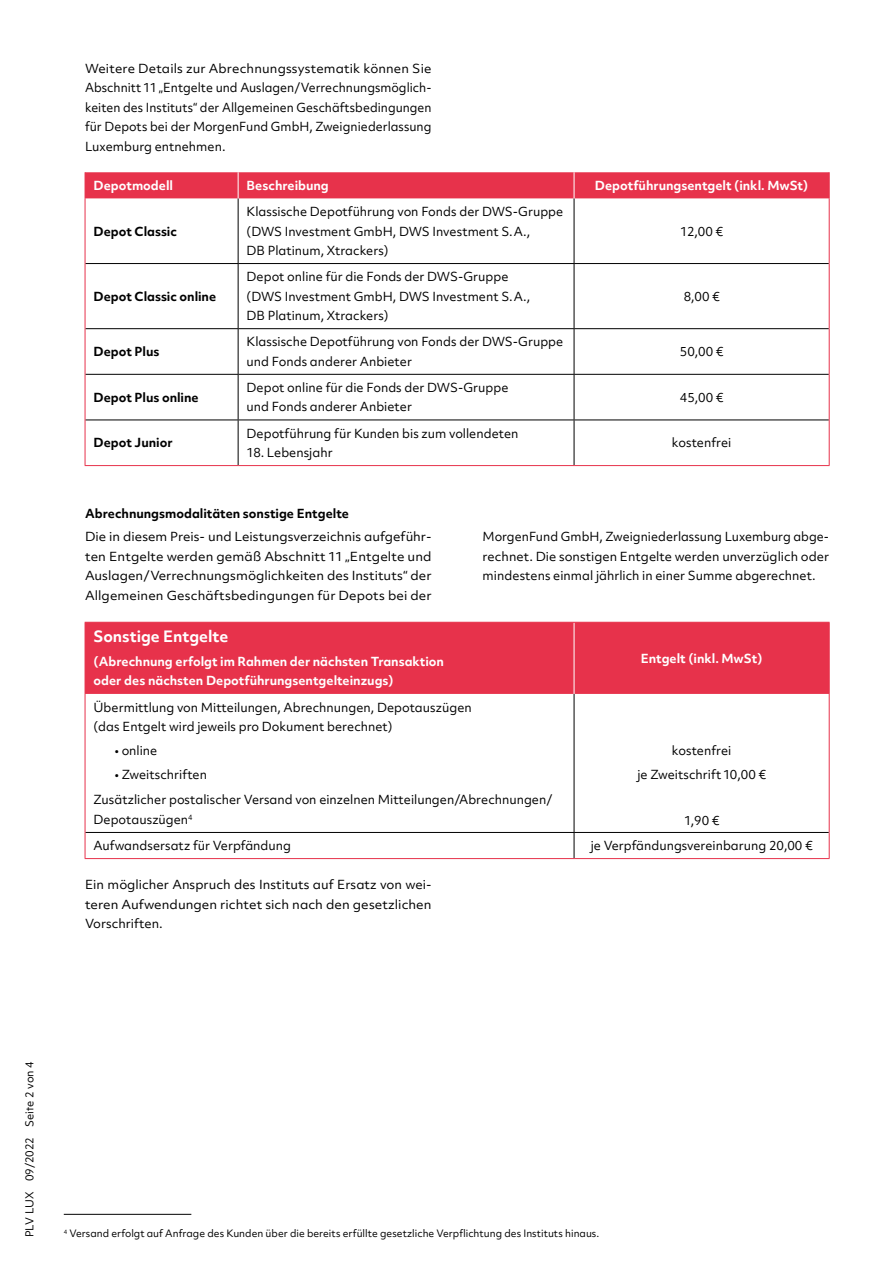
<style>
.page{position:relative;width:893px;height:1263px;background:#fff}
.page>*{position:absolute;margin:0;border:0;box-sizing:border-box;transform-origin:0 0}
.t1{font:700 15px "Objektiv Mk 2";color:#fff}
.t2{font:12px/19.5px "Objektiv Mk 2";color:#000}
.t3{font:12px/19.5px "Objektiv Mk 2";color:#000;text-align:justify;scale:1.04 1}
.t4{font:12px/19.5px "Objektiv Mk 2";color:#000;text-align:justify;scale:1.05 1}
.t5{font:700 12px/19.5px "Objektiv Mk 2";color:#fff}
.t6{font:700 12px "Objektiv Mk 2";color:#000}
.t7{font:10.5px "Objektiv Mk 1";color:#000}
.t8{font:9.75px "Objektiv Mk 2";color:#000}
</style>
<div class="page">
<hr style="left:64px;top:1214px;width:127px;height:1px;background:#000">
<hr style="left:238px;top:198px;width:1px;height:65px;background:#000">
<hr style="left:574px;top:198px;width:1px;height:65px;background:#000">
<hr style="left:85px;top:263px;width:153px;height:1px;background:#000">
<hr style="left:238px;top:263px;width:336px;height:1px;background:#000">
<hr style="left:238px;top:264px;width:1px;height:64px;background:#000">
<hr style="left:574px;top:263px;width:255px;height:1px;background:#000">
<hr style="left:574px;top:264px;width:1px;height:64px;background:#000">
<hr style="left:85px;top:328px;width:153px;height:1px;background:#000">
<hr style="left:238px;top:328px;width:336px;height:1px;background:#000">
<hr style="left:238px;top:329px;width:1px;height:45px;background:#000">
<hr style="left:574px;top:328px;width:255px;height:1px;background:#000">
<hr style="left:574px;top:329px;width:1px;height:45px;background:#000">
<hr style="left:85px;top:374px;width:153px;height:1px;background:#000">
<hr style="left:238px;top:374px;width:336px;height:1px;background:#000">
<hr style="left:238px;top:375px;width:1px;height:45px;background:#000">
<hr style="left:574px;top:374px;width:255px;height:1px;background:#000">
<hr style="left:574px;top:375px;width:1px;height:45px;background:#000">
<hr style="left:85px;top:420px;width:153px;height:1px;background:#000">
<hr style="left:238px;top:420px;width:336px;height:1px;background:#000">
<hr style="left:238px;top:420px;width:1px;height:45px;background:#000">
<hr style="left:574px;top:420px;width:255px;height:1px;background:#000">
<hr style="left:574px;top:420px;width:1px;height:45px;background:#000">
<hr style="left:85px;top:198px;width:1px;height:66px;background:#e7324b">
<hr style="left:829px;top:198px;width:1px;height:66px;background:#e7324b">
<hr style="left:85px;top:264px;width:1px;height:65px;background:#e7324b">
<hr style="left:829px;top:264px;width:1px;height:65px;background:#e7324b">
<hr style="left:85px;top:329px;width:1px;height:45px;background:#e7324b">
<hr style="left:829px;top:329px;width:1px;height:45px;background:#e7324b">
<hr style="left:85px;top:374px;width:1px;height:46px;background:#e7324b">
<hr style="left:829px;top:374px;width:1px;height:46px;background:#e7324b">
<hr style="left:85px;top:420px;width:1px;height:45px;background:#e7324b">
<hr style="left:829px;top:420px;width:1px;height:45px;background:#e7324b">
<hr style="left:85px;top:465px;width:153px;height:1px;background:#e7324b">
<hr style="left:238px;top:465px;width:336px;height:1px;background:#e7324b">
<hr style="left:574px;top:465px;width:256px;height:1px;background:#e7324b">
<div style="left:85px;top:172px;width:745px;height:26px;background:#e7324b"></div>
<div style="left:86px;top:623px;width:743px;height:71px;background:#e7324b"></div>
<hr style="left:574px;top:694px;width:1px;height:138px;background:#000">
<hr style="left:85px;top:832px;width:489px;height:1px;background:#000">
<hr style="left:574px;top:832px;width:255px;height:1px;background:#000">
<svg style="left:574px;top:833px;width:1px;height:25px"></svg>
<hr style="left:829px;top:694px;width:1px;height:138px;background:#e7324b">
<svg style="left:829px;top:832px;width:1px;height:26px"></svg>
<hr style="left:574px;top:623px;width:1px;height:71px;background:#fff">
<hr style="left:85px;top:694px;width:1px;height:138px;background:#e7324b">
<svg style="left:85px;top:832px;width:1px;height:26px"></svg>
<hr style="left:85px;top:622px;width:489px;height:1px;background:#e7324b">
<hr style="left:574px;top:622px;width:256px;height:1px;background:#e7324b">
<hr style="left:829px;top:623px;width:1px;height:71px;background:#e7324b">
<hr style="left:85px;top:623px;width:1px;height:71px;background:#e7324b">
<hr style="left:85px;top:858px;width:489px;height:1px;background:#e7324b">
<hr style="left:574px;top:858px;width:256px;height:1px;background:#e7324b">
<p class="t3" style="left:85px;top:59px;width:335px">Weitere Details zur Abrechnungssystematik können Sie Ab schnitt 11 „Entgelte und Auslagen/Verrechnungs mög lich&shy;keiten des Instituts“ der Allge meinen Geschäfts bedingungen für Depots bei der MorgenFund GmbH, Zweigniederlassung Luxemburg entnehmen.</p>
<p class="t5" style="left:94px;top:175px;width:81px">Depotmodell</p>
<p class="t5" style="left:247px;top:175px;width:84px">Beschreibung</p>
<p class="t5" style="left:595px;top:175px;width:215px">Depotführungsentgelt (inkl. MwSt)</p>
<p class="t6" style="left:94px;top:222px;width:85px">Depot Classic</p>
<p class="t2" style="left:247px;top:202px;width:318px">Klassische Depotführung von Fonds der DWS-Gruppe (DWS Investment GmbH, DWS Investment S. A.,<br>DB Platinum, Xtrackers)</p>
<p class="t2" style="left:680px;top:221px;width:44px">12,00 €</p>
<p class="t6" style="left:94px;top:288px;width:124px">Depot Classic online</p>
<p class="t2" style="left:247px;top:267px;width:285px">Depot online für die Fonds der DWS-Gruppe (DWS Investment GmbH, DWS Investment S. A.,<br>DB Platinum, Xtrackers)</p>
<p class="t2" style="left:684px;top:286px;width:37px">8,00 €</p>
<p class="t6" style="left:94px;top:343px;width:67px">Depot Plus</p>
<p class="t2" style="left:247px;top:332px;width:318px">Klassische Depotführung von Fonds der DWS-Gruppe und Fonds anderer Anbieter</p>
<p class="t2" style="left:680px;top:342px;width:45px">50,00 €</p>
<p class="t6" style="left:94px;top:389px;width:107px">Depot Plus online</p>
<p class="t2" style="left:247px;top:378px;width:263px">Depot online für die Fonds der DWS-Gruppe und Fonds anderer Anbieter</p>
<p class="t2" style="left:680px;top:387px;width:45px">45,00 €</p>
<p class="t6" style="left:94px;top:434px;width:81px">Depot Junior</p>
<p class="t2" style="left:247px;top:423px;width:273px">Depotführung für Kunden bis zum vollendeten</p>
<p class="t2" style="left:247px;top:443px;width:88px">18. Lebensjahr</p>
<p class="t2" style="left:672px;top:433px;width:61px">kostenfrei</p>
<p class="t6" style="left:85px;top:505px;width:265px">Abrechnungsmodalitäten sonstige Entgelte</p>
<p class="t4" style="left:85px;top:527px;width:332px">Die in diesem Preis- und Leistungsverzeichnis aufgeführ&shy;ten Entgelte werden gemäß Abschnitt 11 „Entgelte und Aus lagen/Verrechnungsmöglichkeiten des Instituts“ der All ge meinen Geschäftsbedingungen für Depots bei der</p>
<p class="t2" style="left:483px;top:527px;width:348px;text-align:justify">MorgenFund GmbH, Zweigniederlassung Luxemburg abge&shy;rechnet. Die sonstigen Entgelte werden unverzüglich oder mindestens einmal jährlich in einer Summe abgerechnet.</p>
<p class="t1" style="left:94px;top:626px;width:136px">Sonstige Entgelte</p>
<p class="t5" style="left:94px;top:651px;width:352px">(Abrechnung erfolgt im Rahmen der nächsten Transaktion oder des nächsten Depotführungsentgelteinzugs)</p>
<p class="t5" style="left:641px;top:648px;width:123px">Entgelt (inkl. MwSt)</p>
<p class="t2" style="left:94px;top:697px;width:380px">Übermittlung von Mitteilungen, Abrechnungen, Depotauszügen (das Entgelt wird jeweils pro Dokument berechnet)</p>
<p class="t2" style="left:115px;top:740px;width:44px">• online</p>
<p class="t2" style="left:94px;top:761px;width:460px;line-height:25.8px;text-indent:21px">• Zweitschriften<br>Zusätzlicher postalischer Versand von einzelnen Mitteilungen/Abrechnungen/</p>
<p class="t2" style="left:94px;top:809px;width:101px">Depotauszügen<sup>4</sup></p>
<p class="t2" style="left:637px;top:738px;width:130px;line-height:24.5px;text-align:center">kostenfrei<br>je Zweitschrift 10,00 €</p>
<p class="t2" style="left:684px;top:811px;width:37px">1,90 €</p>
<p class="t2" style="left:94px;top:836px;width:199px">Aufwandsersatz für Verpfändung</p>
<p class="t2" style="left:591px;top:836px;width:223px">je Verpfändungsvereinbarung 20,00 €</p>
<p class="t3" style="left:85px;top:875px;width:335px">Ein möglicher Anspruch des Instituts auf Ersatz von wei&shy;te ren Aufwendungen richtet sich nach den gesetzlichen Vor schriften.</p>
<p class="t7" style="left:22px;top:1237px;width:178px;rotate:-90deg">PLV LUX 09/2022 Seite 2 von 4</p>
<p class="t8" style="left:64px;top:1227px;width:537px"><sup>4</sup> Versand erfolgt auf Anfrage des Kunden über die bereits erfüllte gesetzliche Verpflichtung des Instituts hinaus.</p>
</div>
